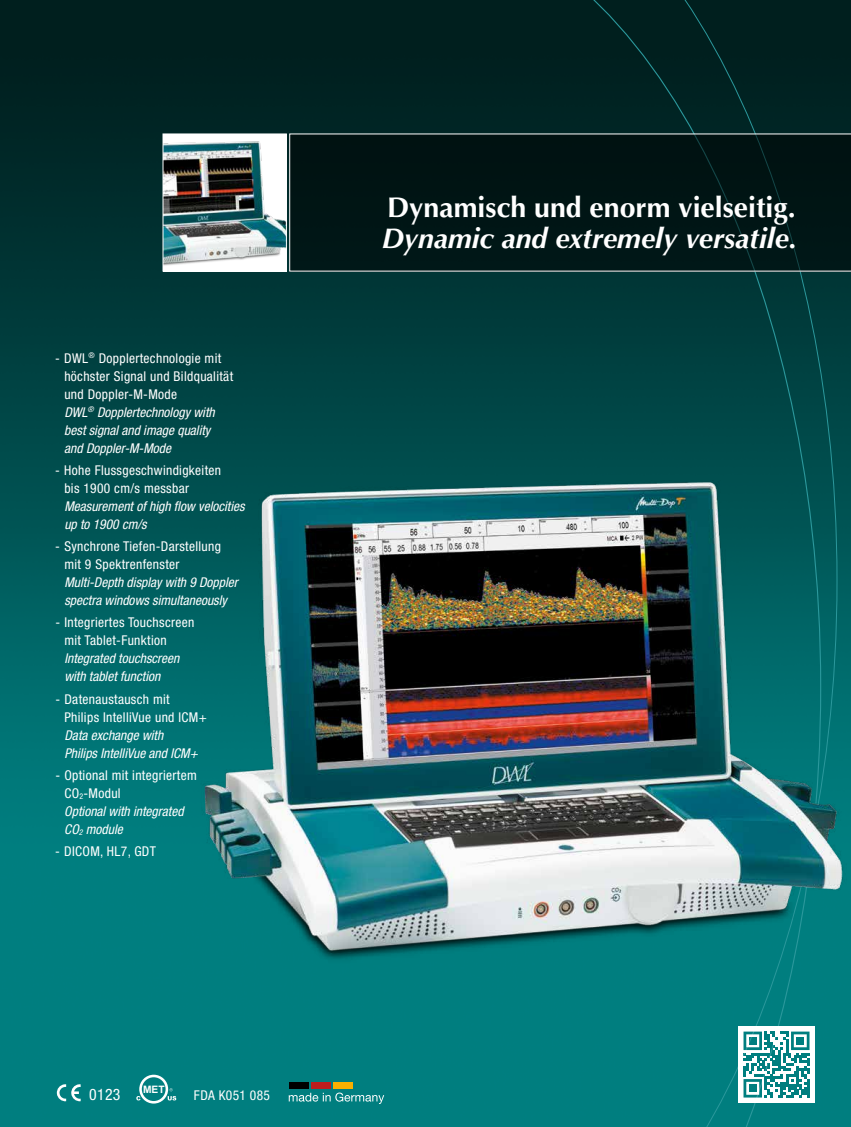
<style>
.page{position:relative;width:851px;height:1127px;background:#fff}
.page>*{position:absolute;margin:0;border:0;box-sizing:border-box;transform-origin:0 0}
.t1{font:italic 700 28.5px "Optima LT Std";color:#fff}
.t2{font:700 28.5px "Optima LT Std";color:#fff}
.t3{font:condensed 15.75px "Helvetica Neue LT Pro";color:#fff}
.t4{font:condensed 13.5px/18px "Helvetica Neue LT Pro";letter-spacing:.025em;color:#fff}
.t5{font:italic condensed 13.5px/18px "Helvetica Neue LT Pro";color:#fff}
.t6{font:700 10.2px "Arial";color:#fff}
.s1{font-style:italic}
</style>
<div class="page">
<img style="left:0;top:0;width:850px;height:1127px">
<svg style="left:529px;top:0;width:308px;height:1127px;background:#014747"></svg>
<div style="left:289px;top:134px;width:561px;height:137px;background:#001514"></div>
<div style="left:311px;top:1082px;width:19px;height:7px;background:#bd1d1d"></div>
<div style="left:333px;top:1082px;width:19px;height:7px;background:#f9b000"></div>
<div style="left:289px;top:1082px;width:19px;height:7px;background:#000"></div>
<svg style="left:289px;top:1092px;width:95px;height:12px"></svg>
<img style="left:165px;top:136px;width:120px;height:133px">
<div style="left:163px;top:134px;width:124px;height:137px;border:1px solid #fff"></div>
<svg style="left:738px;top:1026px;width:76px;height:77px"></svg>
<img style="left:144px;top:465px;width:706px;height:531px">
<svg style="left:136px;top:1074px;width:40px;height:29px"></svg>
<svg style="left:56px;top:1084px;width:25px;height:18px"></svg>
<p class="t4" style="left:64px;top:349px;width:170px;text-indent:-9px">- DWL<sup>®</sup> Dopplertechnologie mit höchster Signal und Bildqualität und Doppler-M-Mode<br><span class="s1">DWL</span><sup>®</sup> <span class="s1">Dopplertechnology with best signal and image quality<br>and Doppler-M-Mode</span></p>
<p class="t4" style="left:64px;top:461px;width:158px;text-indent:-9px">- Hohe Flussgeschwindigkeiten bis 1900 cm/s messbar</p>
<p class="t5" style="left:64px;top:497px;width:182px">Measurement of high flow velocities up to 1900 cm/s</p>
<p class="t4" style="left:64px;top:537px;width:158px;text-indent:-9px">- Synchrone Tiefen-Darstellung mit 9 Spektrenfenster</p>
<p class="t5" style="left:64px;top:573px;width:175px">Multi-Depth display with 9 Doppler spectra windows simultaneously</p>
<p class="t4" style="left:64px;top:613px;width:131px;text-indent:-9px">- Integriertes Touchscreen mit Tablet-Funktion</p>
<p class="t5" style="left:64px;top:650px;width:117px">Integrated touchscreen with tablet function</p>
<p class="t4" style="left:64px;top:690px;width:144px;text-indent:-9px">- Datenaustausch mit<br>Philips IntelliVue und ICM+</p>
<p class="t5" style="left:64px;top:726px;width:135px">Data exchange with<br>Philips IntelliVue and ICM+</p>
<p class="t4" style="left:64px;top:766px;width:134px;text-indent:-9px">- Optional mit integriertem<br>CO<sub>2</sub>-Modul<br><span class="s1">Optional with integrated<br>CO</span><sub>2</sub> <span class="s1">module</span></p>
<p class="t4" style="left:55px;top:842px;width:102px">- DICOM, HL7, GDT</p>
<p class="t3" style="left:89px;top:1086px;width:33px">0123</p>
<p class="t6" style="left:143px;top:1083px;width:23px">MET</p>
<p class="t4" style="left:194px;top:1086px;width:78px">FDA K051 085</p>
<h1 class="t2" style="left:387px;top:190px;width:410px">Dynamisch und enorm vielseitig.</h1>
<h1 class="t1" style="left:382px;top:221px;width:416px">Dynamic and extremely versatile.</h1>
</div>
